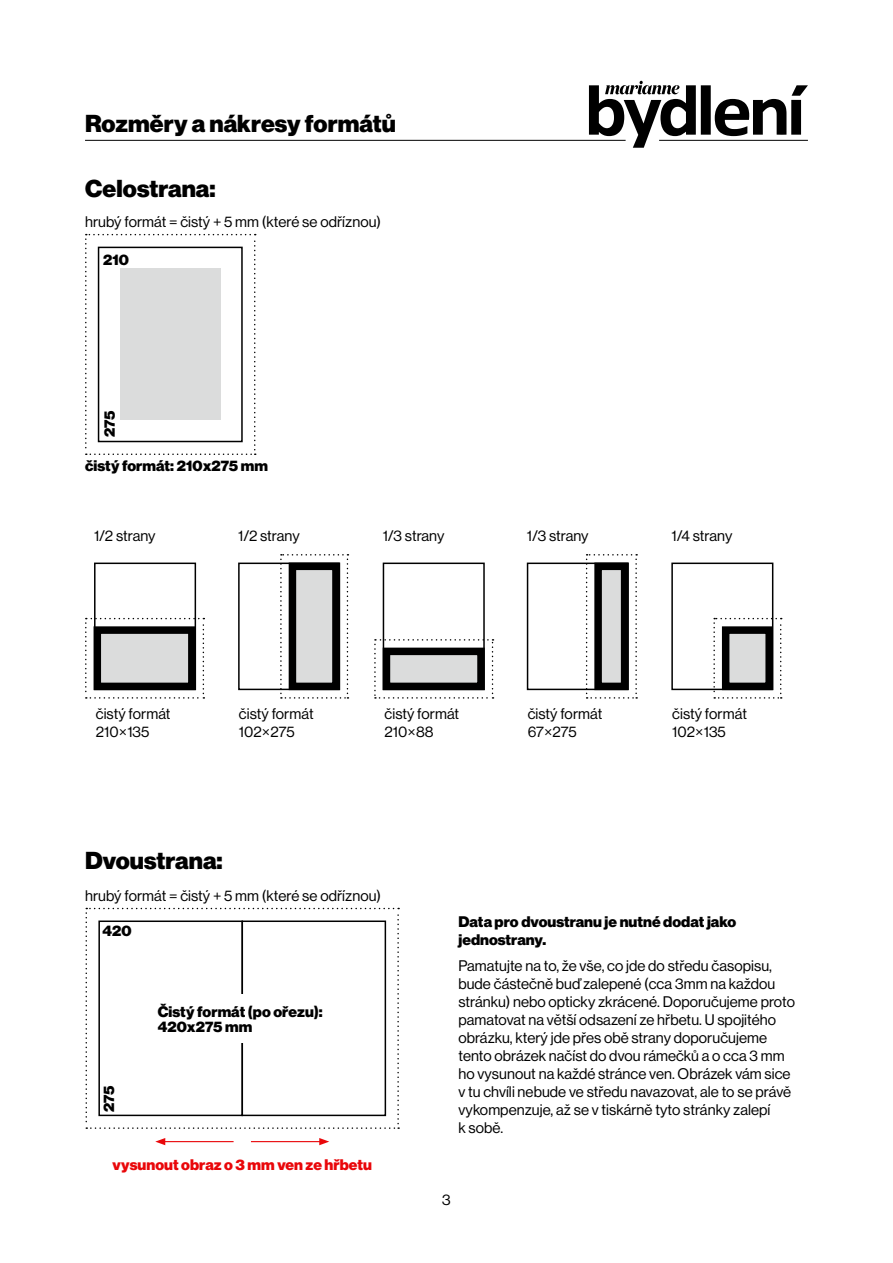
<style>
.page{position:relative;width:893px;height:1263px;background:#fff}
.page>*{position:absolute;margin:0;border:0;box-sizing:border-box;transform-origin:0 0}
.t1{font:24px "Neue Haas Groteskfor Burda D 95";letter-spacing:.005em;color:#000}
.t2{font:15px/18px "Neue Haas Groteskfor Burda D 55";letter-spacing:.005em;color:#000}
.t3{font:15px/18px "Neue Haas Groteskfor Burda D 95";letter-spacing:.005em;color:#000}
.t4{font:15px "Neue Haas Groteskfor Burda D 95";letter-spacing:.005em;color:#e9070a}
</style>
<div class="page">
<svg style="left:85px;top:234px;width:171px;height:221px"></svg>
<div style="left:94px;top:562px;width:102px;height:128px;border:2px solid #000"></div>
<svg style="left:85px;top:618px;width:119px;height:81px"></svg>
<div style="left:238px;top:562px;width:102px;height:128px;border:2px solid #000"></div>
<svg style="left:280px;top:554px;width:68px;height:145px"></svg>
<hr style="left:251px;top:1141px;width:71px;height:1px;background:#e9070a">
<svg style="left:319px;top:1138px;width:10px;height:7px"></svg>
<hr style="left:163px;top:1141px;width:71px;height:1px;background:#e9070a">
<svg style="left:155px;top:1138px;width:10px;height:7px"></svg>
<svg style="left:86px;top:908px;width:313px;height:221px"></svg>
<div style="left:149px;top:994px;width:186px;height:48px;background:#fff"></div>
<div style="left:527px;top:562px;width:102px;height:128px;border:2px solid #000"></div>
<svg style="left:586px;top:554px;width:51px;height:145px"></svg>
<div style="left:671px;top:562px;width:102px;height:128px;border:2px solid #000"></div>
<svg style="left:713px;top:618px;width:69px;height:81px"></svg>
<div style="left:383px;top:562px;width:102px;height:128px;border:2px solid #000"></div>
<svg style="left:374px;top:639px;width:119px;height:60px"></svg>
<svg style="left:589px;top:81px;width:219px;height:67px"></svg>
<hr style="left:85px;top:140px;width:541px;height:1px;background:#000">
<h1 class="t1" style="left:85px;top:109px;width:312px">Rozměry a nákresy formátů</h1>
<h1 class="t1" style="left:85px;top:175px;width:132px">Celostrana:</h1>
<p class="t2" style="left:85px;top:213px;width:298px">hrubý formát = čistý + 5 mm (které se odříznou)</p>
<p class="t3" style="left:103px;top:251px;width:27px">210</p>
<p class="t3" style="left:101px;top:437px;width:28px;rotate:-90deg">275</p>
<p class="t3" style="left:85px;top:457px;width:185px">čistý formát: 210x275 mm</p>
<p class="t2" style="left:94px;top:527px;width:63px">1/2 strany</p>
<p class="t2" style="left:238px;top:527px;width:63px">1/2 strany</p>
<p class="t2" style="left:383px;top:527px;width:63px">1/3 strany</p>
<p class="t2" style="left:527px;top:527px;width:63px">1/3 strany</p>
<p class="t2" style="left:671px;top:527px;width:62px">1/4 strany</p>
<p class="t2" style="left:96px;top:705px;width:76px">čistý formát<br>210×135</p>
<p class="t2" style="left:239px;top:705px;width:76px">čistý formát<br>102×275</p>
<p class="t2" style="left:384px;top:705px;width:76px">čistý formát<br>210×88</p>
<p class="t2" style="left:528px;top:705px;width:76px">čistý formát<br>67×275</p>
<p class="t2" style="left:672px;top:705px;width:76px">čistý formát<br>102×135</p>
<h1 class="t1" style="left:85px;top:846px;width:139px">Dvoustrana:</h1>
<p class="t2" style="left:85px;top:887px;width:298px">hrubý formát = čistý + 5 mm (které se odříznou)</p>
<p class="t3" style="left:103px;top:922px;width:31px">420</p>
<p class="t3" style="left:100px;top:1112px;width:28px;rotate:-90deg">275</p>
<p class="t3" style="left:158px;top:1004px;width:167px;line-height:15px">Čistý formát (po ořezu):<br>420x275 mm</p>
<p class="t4" style="left:113px;top:1155px;width:261px">vysunout obraz o 3 mm ven ze hřbetu</p>
<p class="t3" style="left:458px;top:912px;width:279px">Data pro dvoustranu je nutné dodat jako jednostrany.</p>
<p class="t2" style="left:458px;top:957px;width:338px">Pamatujte na to, že vše, co jde do středu časopisu, bude částečně buď zalepené (cca 3mm na každou stránku) nebo opticky zkrácené. Doporučujeme proto pamatovat na větší odsazení ze hřbetu. U spojitého obrázku, který jde přes obě strany doporučujeme tento obrázek načíst do dvou rámečků a o cca 3 mm ho vysunout na každé stránce ven. Obrázek vám sice v tu chvíli nebude ve středu navazovat, ale to se právě vykompenzuje, až se v tiskárně tyto stránky zalepí<br>k sobě.</p>
<p class="t2" style="left:442px;top:1191px;width:10px">3</p>
</div>
